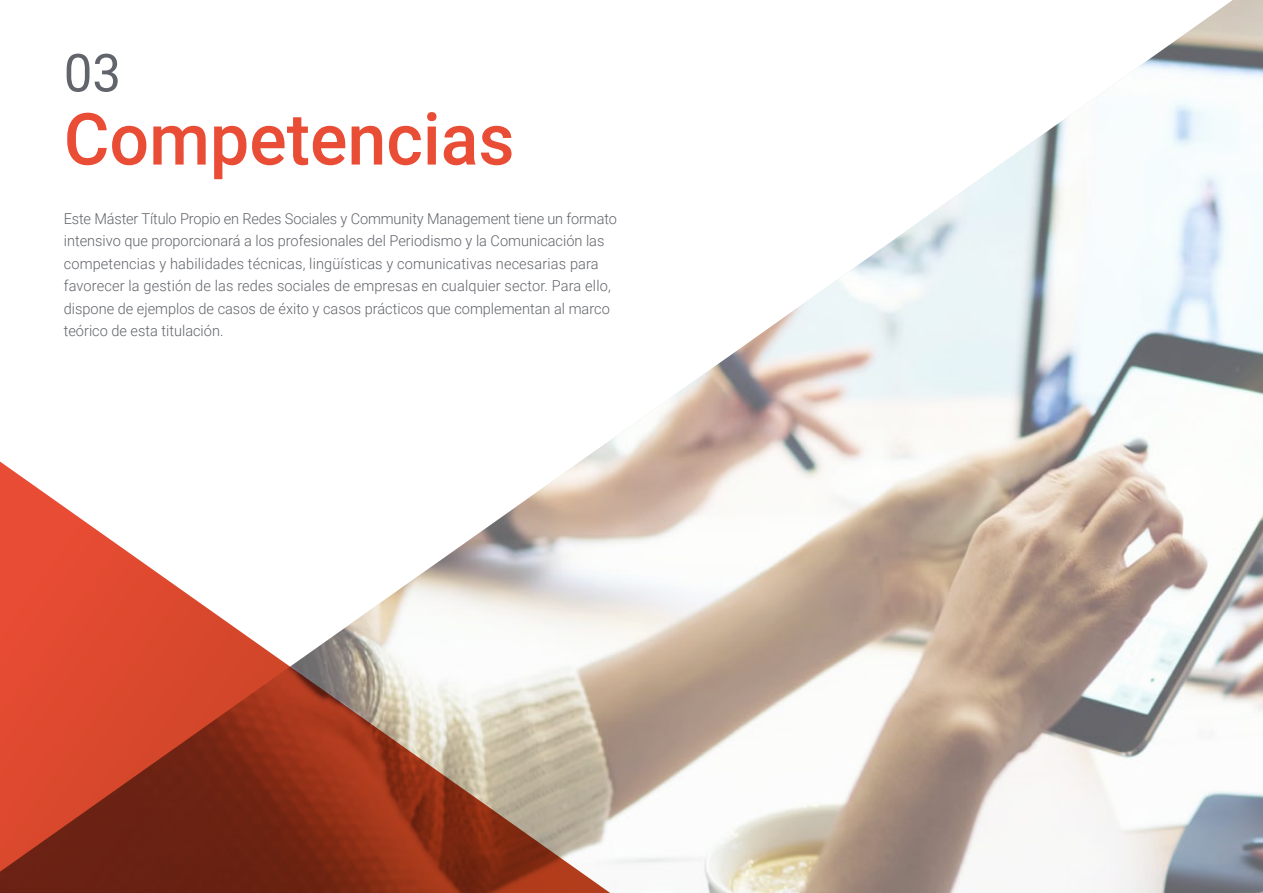
<style>
.page{position:relative;width:1263px;height:893px;background:#fff}
.page>*{position:absolute;margin:0;border:0;box-sizing:border-box;transform-origin:0 0}
.t1{font:500 72px "Roboto";color:#e94d35}
.t2{font:52.5px "Roboto";color:#61646a}
.t3{font:300 15px/22.5px "Roboto";color:#61646a}
</style>
<div class="page">
<img style="left:602px;top:0;width:661px;height:893px">
<svg style="left:0;top:446px;width:640px;height:447px"></svg>
<h2 class="t2" style="left:64px;top:36px;width:59px">03</h2>
<h1 class="t1" style="left:64px;top:89px;width:452px">Competencias</h1>
<p class="t3" style="left:64px;top:207px;width:555px">Este Máster Título Propio en Redes Sociales y Community Management tiene un formato intensivo que proporcionará a los profesionales del Periodismo y la Comunicación las competencias y habilidades técnicas, lingüísticas y comunicativas necesarias para favorecer la gestión de las redes sociales de empresas en cualquier sector. Para ello, dispone de ejemplos de casos de éxito y casos prácticos que complementan al marco teórico de esta titulación.</p>
</div>
